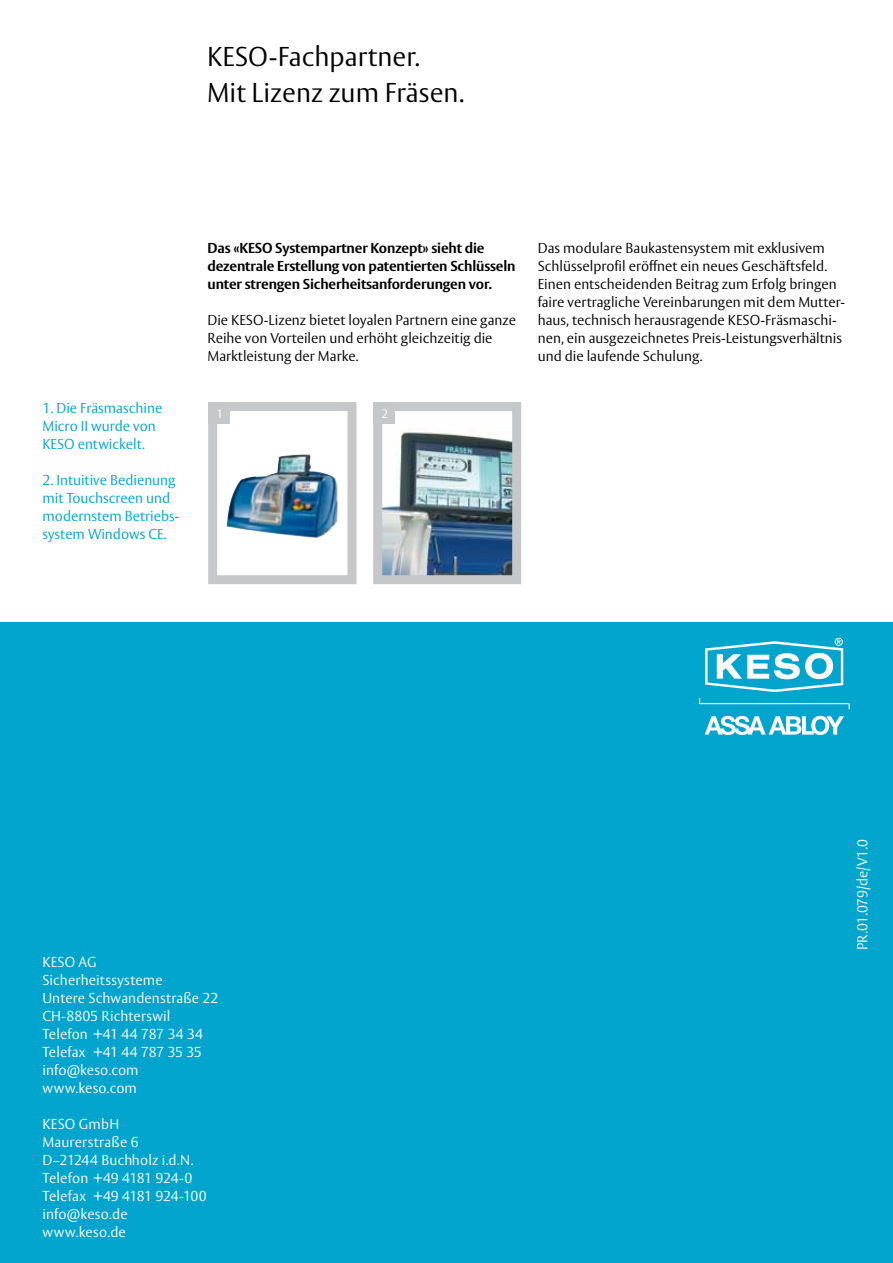
<style>
.page{position:relative;width:893px;height:1263px;background:#fff}
.page>*{position:absolute;margin:0;border:0;box-sizing:border-box;transform-origin:0 0}
.t1{font:300 27px/36px "ASSA Vesta";color:#000}
.t2{font:300 14.25px/18px "ASSA Vesta";color:#000}
.t3{font:300 14.25px/18px "ASSA Vesta";letter-spacing:.01em;color:#fff}
.t4{font:700 14.25px/18px "ASSA Vesta";letter-spacing:-.01em;color:#000}
.t5{font:300 14.25px/18px "ASSA Vesta";color:#00a4cc}
.t6{font:300 14.25px "ASSA Vesta";letter-spacing:-.01em;color:#fff}
.t7{font:300 12px "ASSA Vesta";color:#fff}
</style>
<div class="page">
<div style="left:0;top:623px;width:893px;height:640px;background:#00a4cc"></div>
<svg style="left:699px;top:698px;width:151px;height:11px"></svg>
<svg style="left:705px;top:716px;width:139px;height:19px"></svg>
<svg style="left:705px;top:638px;width:138px;height:54px"></svg>
<img style="left:227px;top:454px;width:111px;height:84px">
<img style="left:383px;top:423px;width:128px;height:151px">
<div style="left:373px;top:402px;width:148px;height:182px;border:9px solid #c6c7c8"></div>
<div style="left:208px;top:402px;width:148px;height:182px;border:9px solid #c6c7c8"></div>
<div style="left:373px;top:402px;width:22px;height:21px;background:#c6c7c8"></div>
<div style="left:208px;top:402px;width:22px;height:21px;background:#c6c7c8"></div>
<h1 class="t1" style="left:207px;top:39px;width:259px">KESO-Fachpartner.<br>Mit Lizenz zum Fräsen.</h1>
<p class="t5" style="left:43px;top:399px;width:121px">1. Die Fräsmaschine<br>Micro II wurde von<br>KESO entwickelt.</p>
<p class="t5" style="left:43px;top:471px;width:139px">2. Intuitive Bedienung mit Touchscreen und modernstem Betriebs&shy;system Windows CE.</p>
<p class="t4" style="left:207px;top:240px;width:310px">Das «KESO Systempartner Konzept» sieht die dezentrale Erstellung von patentierten Schlüsseln unter strengen Sicherheitsanforderungen vor.</p>
<p class="t2" style="left:207px;top:312px;width:310px">Die KESO-Lizenz bietet loyalen Partnern eine ganze<br>Reihe von Vorteilen und erhöht gleichzeitig die<br>Marktleistung der Marke.</p>
<p class="t7" style="left:217px;top:407px;width:8px">1</p>
<p class="t7" style="left:382px;top:407px;width:8px">2</p>
<p class="t2" style="left:538px;top:240px;width:309px">Das modulare Baukastensystem mit exklusivem Schlüsselprofil eröffnet ein neues Geschäftsfeld.<br>Einen entscheidenden Beitrag zum Erfolg bringen faire vertragliche Vereinbarungen mit dem Mutter&shy;haus, technisch herausragende KESO-Fräsmaschi&shy;nen, ein ausgezeichnetes Preis-Leistungsverhältnis und die laufende Schulung.</p>
<p class="t3" style="left:43px;top:954px;width:177px">KESO AG<br>Sicherheitssysteme<br>Untere Schwandenstraße 22<br>CH-8805 Richterswil<br>Telefon +41 44 787 34 34<br>Telefax +41 44 787 35 35 info@keso.com www.keso.com</p>
<p class="t3" style="left:43px;top:1116px;width:166px">KESO GmbH<br>Maurerstraße 6<br>D–21244 Buchholz i.d.N.<br>Telefon +49 4181 924-0<br>Telefax +49 4181 924-100 info@keso.de www.keso.de</p>
<p class="t6" style="left:854px;top:950px;width:113px;rotate:-90deg">PR.01.079/de/V1.0</p>
</div>
